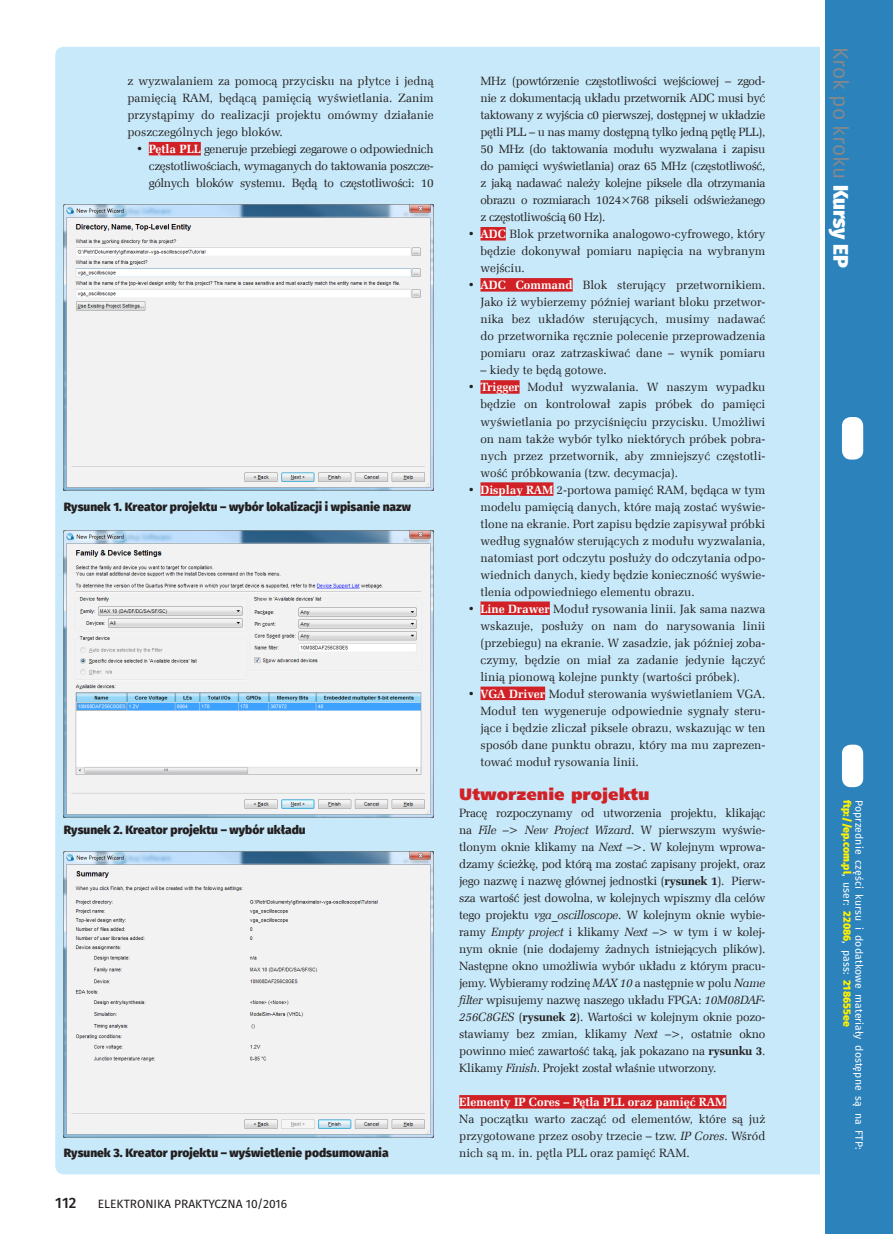
<style>
.page{position:relative;width:893px;height:1234px;background:#fff}
.page>*{position:absolute;margin:0;border:0;box-sizing:border-box;transform-origin:0 0}
.t1{font:21px "Fira Sans";color:#87898a}
._3_Srodtytul_kurs{font:16.5px "Humnst 777 X Blk EU";color:#d12126}
.t2{font:500 15px "Fira Sans";color:#231f20}
._1_Body{font:12px/17px "Zapf Ellipt EU";color:#231f20;text-align:justify}
._4_Podpis{font:800 12px "Fira Sans";color:#231f20}
._1_Body-2{font:700 12px "Zapf Ellipt EU";color:#fff}
.t3{font:12px "Fira Sans";color:#231f20}
.t4{font:10.5px "Fira Sans";letter-spacing:.005em;color:#fff}
.t5{font:800 10.5px "Fira Sans";letter-spacing:.005em;color:#fff101}
.s1{font-weight:700;color:#fff}
.s2{font-style:italic}
.s3{font-weight:700}
.s4{font-weight:800;color:#fff}
.s5{font-weight:400;color:#fff}
</style>
<div class="page">
<div style="left:55px;top:47px;width:778px;height:1127px;background:#c8e9f9;border-radius:9px"></div>
<div style="left:825px;top:0;width:68px;height:1233px;background:#2c82bb"></div>
<div style="left:842px;top:417px;width:21px;height:42px;background:#fff;border-radius:9px"></div>
<div style="left:842px;top:744px;width:21px;height:43px;background:#fff;border-radius:9px"></div>
<hr style="left:821px;top:0;width:4px;height:1233px;background:#fff">
<div style="left:480px;top:227px;width:26px;height:13px;background:#d12126"></div>
<div style="left:480px;top:278px;width:93px;height:13px;background:#d12126"></div>
<div style="left:480px;top:380px;width:40px;height:13px;background:#d12126"></div>
<div style="left:480px;top:482px;width:73px;height:13px;background:#d12126"></div>
<div style="left:480px;top:601px;width:70px;height:14px;background:#d12126"></div>
<div style="left:480px;top:686px;width:65px;height:14px;background:#d12126"></div>
<div style="left:459px;top:1094px;width:267px;height:14px;background:#d12126"></div>
<img style="left:64px;top:204px;width:370px;height:287px">
<img style="left:64px;top:530px;width:370px;height:287px">
<img style="left:64px;top:851px;width:370px;height:286px">
<div style="left:149px;top:142px;width:52px;height:13px;background:#d12126"></div>
<p class="_1_Body" style="left:128px;top:73px;width:308px">z wyzwalaniem za pomocą przycisku na płytce i jedną pamięcią RAM, będącą pamięcią wyświetlania. Zanim przystąpimy do realizacji projektu omówmy działanie poszczególnych jego bloków.</p>
<p class="_1_Body" style="left:149px;top:141px;width:286px;text-indent:-13px">• <span class="s1">Pętla PLL</span> generuje przebiegi zegarowe o odpowiednich częstotliwościach, wymaganych do taktowania poszcze&shy;gólnych bloków systemu. Będą to częstotliwości: 10</p>
<p class="_4_Podpis" style="left:64px;top:498px;width:349px">Rysunek 1. Kreator projektu – wybór lokalizacji i wpisanie nazw</p>
<p class="_4_Podpis" style="left:64px;top:821px;width:243px">Rysunek 2. Kreator projektu – wybór układu</p>
<p class="_4_Podpis" style="left:64px;top:1144px;width:326px">Rysunek 3. Kreator projektu – wyświetlenie podsumowania</p>
<p class="t2" style="left:55px;top:1192px;width:23px">112</p>
<p class="t3" style="left:98px;top:1195px;width:191px">ELEKTRONIKA PRAKTYCZNA 10/2016</p>
<p class="_1_Body" style="left:480px;top:73px;width:286px">MHz (powtórzenie częstotliwości wejściowej – zgod&shy;nie z dokumentacją układu przetwornik ADC musi być taktowany z wyjścia c0 pierwszej, dostępnej w układzie pętli PLL – u nas mamy dostępną tylko jedną pętlę PLL), 50 MHz (do taktowania modułu wyzwalana i zapisu do pamięci wyświetlania) oraz 65 MHz (częstotliwość, z jaką nadawać należy kolejne piksele dla otrzymania obrazu o rozmiarach 1024×768 pikseli odświeżanego z częstotliwością 60 Hz).</p>
<p class="_1_Body" style="left:480px;top:226px;width:286px;text-indent:-13px">• <span class="s1">ADC</span> Blok przetwornika analogowo-cyfrowego, który będzie dokonywał pomiaru napięcia na wybranym wejściu.</p>
<p class="_1_Body" style="left:480px;top:277px;width:286px;text-indent:-13px">• <span class="s1">ADC Command</span> Blok sterujący przetwornikiem.<br>Jako iż wybierzemy później wariant bloku przetwor&shy;nika bez układów sterujących, musimy nadawać do przetwornika ręcznie polecenie przeprowadzenia pomiaru oraz zatrzaskiwać dane – wynik pomiaru</p>
<p class="_1_Body" style="left:480px;top:362px;width:128px">– kiedy te będą gotowe.</p>
<p class="_1_Body" style="left:480px;top:379px;width:286px;text-indent:-13px">• <span class="s1">Trigger</span> Moduł wyzwalania. W naszym wypadku będzie on kontrolował zapis próbek do pamięci wyświetlania po przyciśnięciu przycisku. Umożliwi on nam także wybór tylko niektórych próbek pobra&shy;nych przez przetwornik, aby zmniejszyć częstotli&shy;wość próbkowania (tzw. decymacja).</p>
<p class="_1_Body" style="left:480px;top:481px;width:286px;text-indent:-13px">• <span class="s1">Display RAM</span> 2-portowa pamięć RAM, będąca w tym modelu pamięcią danych, które mają zostać wyświe&shy;tlone na ekranie. Port zapisu będzie zapisywał próbki według sygnałów sterujących z modułu wyzwalania, natomiast port odczytu posłuży do odczytania odpo&shy;wiednich danych, kiedy będzie konieczność wyświe&shy;tlenia odpowiedniego elementu obrazu.</p>
<p class="_1_Body" style="left:480px;top:600px;width:286px;text-indent:-13px">• <span class="s1">Line Drawer</span> Moduł rysowania linii. Jak sama nazwa wskazuje, posłuży on nam do narysowania linii (przebiegu) na ekranie. W zasadzie, jak później zoba&shy;czymy, będzie on miał za zadanie jedynie łączyć linią pionową kolejne punkty (wartości próbek).</p>
<p class="_1_Body" style="left:480px;top:685px;width:286px;text-indent:-13px">• <span class="s1">VGA Driver</span> Moduł sterowania wyświetlaniem VGA.<br>Moduł ten wygeneruje odpowiednie sygnały steru&shy;jące i będzie zliczał piksele obrazu, wskazując w ten sposób dane punktu obrazu, który ma mu zaprezen&shy;tować moduł rysowania linii.</p>
<p class="_3_Srodtytul_kurs" style="left:459px;top:783px;width:192px">Utworzenie projektu</p>
<p class="_1_Body" style="left:459px;top:804px;width:308px">Pracę rozpoczynamy od utworzenia projektu, klikając na <span class="s2">File –&gt; New Project Wizard</span>. W pierwszym wyświe&shy;tlonym oknie klikamy na <span class="s2">Next –&gt;</span>. W kolejnym wprowa&shy;dzamy ścieżkę, pod którą ma zostać zapisany projekt, oraz jego nazwę i nazwę głównej jednostki (<span class="s3">rysunek 1</span>). Pierw&shy;sza wartość jest dowolna, w kolejnych wpiszmy dla celów tego projektu <span class="s2">vga_oscilloscope</span>. W kolejnym oknie wybie&shy;ramy <span class="s2">Empty project</span> i klikamy <span class="s2">Next –&gt;</span> w tym i w kolej&shy;nym oknie (nie dodajemy żadnych istniejących plików).<br>Następne okno umożliwia wybór układu z którym pracu&shy;jemy. Wybieramy rodzinę <span class="s2">MAX 10</span> a następnie w polu <span class="s2">Name filter</span> wpisujemy nazwę naszego układu FPGA: <span class="s2">10M08DAF-256C8GES</span> (<span class="s3">rysunek 2</span>). Wartości w kolejnym oknie pozo&shy;stawiamy bez zmian, klikamy <span class="s2">Next –&gt;</span>, ostatnie okno powinno mieć zawartość taką, jak pokazano na <span class="s3">rysunku 3</span>.<br>Klikamy <span class="s2">Finish</span>. Projekt został właśnie utworzony.</p>
<p class="_1_Body-2" style="left:459px;top:1094px;width:269px">Elementy IP Cores – Pętla PLL oraz pamięć RAM</p>
<p class="_1_Body" style="left:459px;top:1110px;width:308px">Na początku warto zacząć od elementów, które są już przygotowane przez osoby trzecie – tzw. <span class="s2">IP Cores</span>. Wśród nich są m. in. pętla PLL oraz pamięć RAM.</p>
<h1 class="t1" style="left:855px;top:47px;width:223px;rotate:90deg">Krok po kroku <span class="s4">Kursy EP</span></h1>
<p class="t5" style="left:854px;top:799px;width:228px;rotate:90deg">ftp://ep.com.pl<span class="s5">, user:</span> 22086<span class="s5">, pass:</span> 218655ee</p>
<p class="t4" style="left:866px;top:799px;width:351px;rotate:90deg">Poprzednie części kursu i dodatkowe materiały dostępne są na FTP:</p>
</div>
